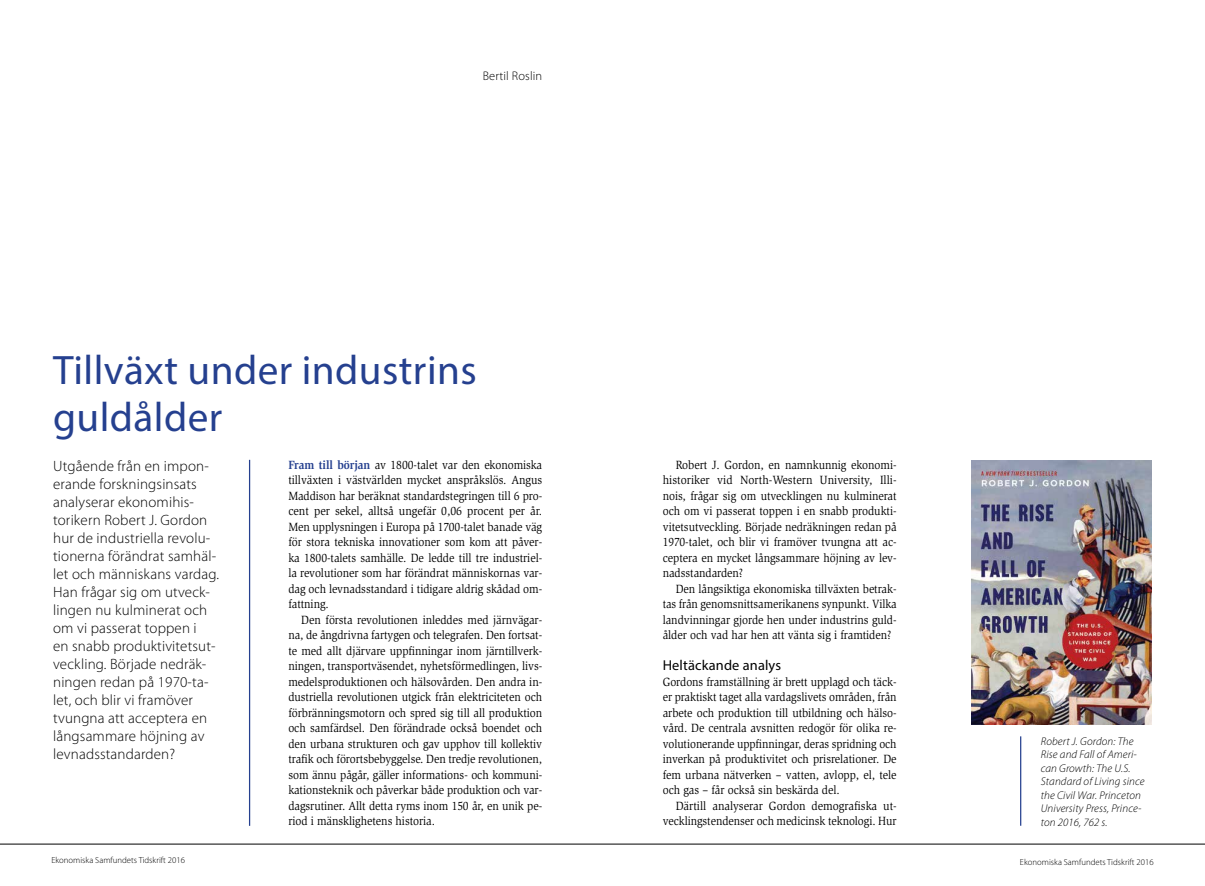
<style>
.page{position:relative;width:1205px;height:886px;background:#fff}
.page>*{position:absolute;margin:0;border:0;box-sizing:border-box;transform-origin:0 0}
.t1{font:41.25px/46.2px "Myriad Pro";letter-spacing:.01em;color:#25408f}
.t2{font:300 15px/18px "Myriad Pro";letter-spacing:.01em;color:#000}
.t3{font:14.38px "Myriad Pro";letter-spacing:.01em;color:#000}
.t4{font:300 12.5px "Myriad Pro";letter-spacing:.01em;color:#000}
.t5{font:12.25px/15.5px "Slimbach Std";letter-spacing:-.005em;color:#000;text-align:justify;scale:.91 1}
.t6{font:12.25px/15.5px "Slimbach Std";letter-spacing:-.005em;color:#000;text-align:right;scale:.92 1}
.t7{font:italic 300 11.25px/13.5px "Myriad Pro";letter-spacing:.01em;color:#000}
.t8{font:300 8.75px "Myriad Pro";color:#000}
.s1{font-weight:700;color:#25408f}
</style>
<div class="page">
<hr style="left:0;top:844px;width:1205px;height:1px;background:#000">
<hr style="left:1020px;top:736px;width:1px;height:90px;background:#25408f">
<img style="left:972px;top:461px;width:180px;height:264px">
<hr style="left:249px;top:460px;width:1px;height:366px;background:#25408f">
<p class="t4" style="left:483px;top:69px;width:61px">Bertil Roslin</p>
<h1 class="t1" style="left:53px;top:347px;width:425px">Tillväxt under industrins guldålder</h1>
<p class="t2" style="left:53px;top:457px;width:167px">Utgående från en impon&shy;erande forskningsinsats analyserar ekonomihis&shy;torikern Robert J. Gordon hur de industriella revolu&shy;tionerna förändrat samhäl&shy;let och människans vardag.<br>Han frågar sig om utveck&shy;lingen nu kulminerat och om vi passerat toppen i<br>en snabb produktivitetsut&shy;veckling. Började nedräk&shy;ningen redan på 1970-ta&shy;let, och blir vi framöver tvungna att acceptera en långsammare höjning av levnadsstandarden?</p>
<p class="t5" style="left:288px;top:457px;width:280px"><span class="s1">Fram till början</span> av 1800-talet var den ekonomiska tillväxten i västvärlden mycket anspråkslös. Angus Maddison har beräknat standardstegringen till 6 pro&shy;cent per sekel, alltså ungefär 0,06 procent per år.<br>Men upplysningen i Europa på 1700-talet banade väg för stora tekniska innovationer som kom att påver&shy;ka 1800-talets samhälle. De ledde till tre industriel&shy;la revolutioner som har förändrat människornas var&shy;dag och levnadsstandard i tidigare aldrig skådad om&shy;fattning.</p>
<p class="t5" style="left:288px;top:612px;width:280px;text-indent:13px">Den första revolutionen inleddes med järnvägar&shy;na, de ångdrivna fartygen och telegrafen. Den fortsat&shy;te med allt djärvare uppfinningar inom järntillverk&shy;ningen, transportväsendet, nyhetsförmedlingen, livs&shy;medelsproduktionen och hälsovården. Den andra in&shy;dustriella revolutionen utgick från elektriciteten och förbränningsmotorn och spred sig till all produktion och samfärdsel. Den förändrade också boendet och den urbana strukturen och gav upphov till kollektiv trafik och förortsbebyggelse. Den tredje revolutionen, som ännu pågår, gäller informations- och kommuni&shy;kationsteknik och påverkar både produktion och var&shy;dagsrutiner. Allt detta ryms inom 150 år, en unik pe&shy;riod i mänsklighetens historia.</p>
<p class="t5" style="left:663px;top:457px;width:258px;text-indent:13px">Robert J. Gordon, en namnkunnig ekonomi&shy;historiker vid North-Western University, Illi&shy;nois, frågar sig om utvecklingen nu kulminerat och om vi passerat toppen i en snabb produkti&shy;vitetsutveckling. Började nedräkningen redan på 1970-talet, och blir vi framöver tvungna att ac&shy;ceptera en mycket långsammare höjning av lev&shy;nadsstandarden?</p>
<p class="t5" style="left:663px;top:581px;width:258px;text-indent:13px">Den långsiktiga ekonomiska tillväxten betrak&shy;tas från genomsnittsamerikanens synpunkt. Vilka landvinningar gjorde hen under industrins guld&shy;ålder och vad har hen att vänta sig i framtiden?</p>
<p class="t3" style="left:663px;top:656px;width:120px">Heltäckande analys</p>
<p class="t5" style="left:663px;top:674px;width:259px">Gordons framställning är brett upplagd och täck&shy;er praktiskt taget alla vardagslivets områden, från arbete och produktion till utbildning och hälso&shy;vård. De centrala avsnitten redogör för olika re&shy;volutionerande uppfinningar, deras spridning och inverkan på produktivitet och prisrelationer. De fem urbana nätverken – vatten, avlopp, el, tele och gas – får också sin beskärda del.</p>
<p class="t6" style="left:663px;top:798px;width:256px">Därtill analyserar Gordon demografiska ut&shy;vecklingstendenser och medicinsk teknologi. Hur</p>
<p class="t7" style="left:1041px;top:734px;width:105px">Robert J. Gordon: The<br>Rise and Fall of Ameri&shy;can Growth: The U.S.<br>Standard of Living since the Civil War. Princeton<br>University Press, Prince&shy;ton 2016, 762 s.</p>
<p class="t8" style="left:51px;top:855px;width:135px">Ekonomiska Samfundets Tidskrift 2016</p>
<p class="t8" style="left:1020px;top:857px;width:135px">Ekonomiska Samfundets Tidskrift 2016</p>
</div>
